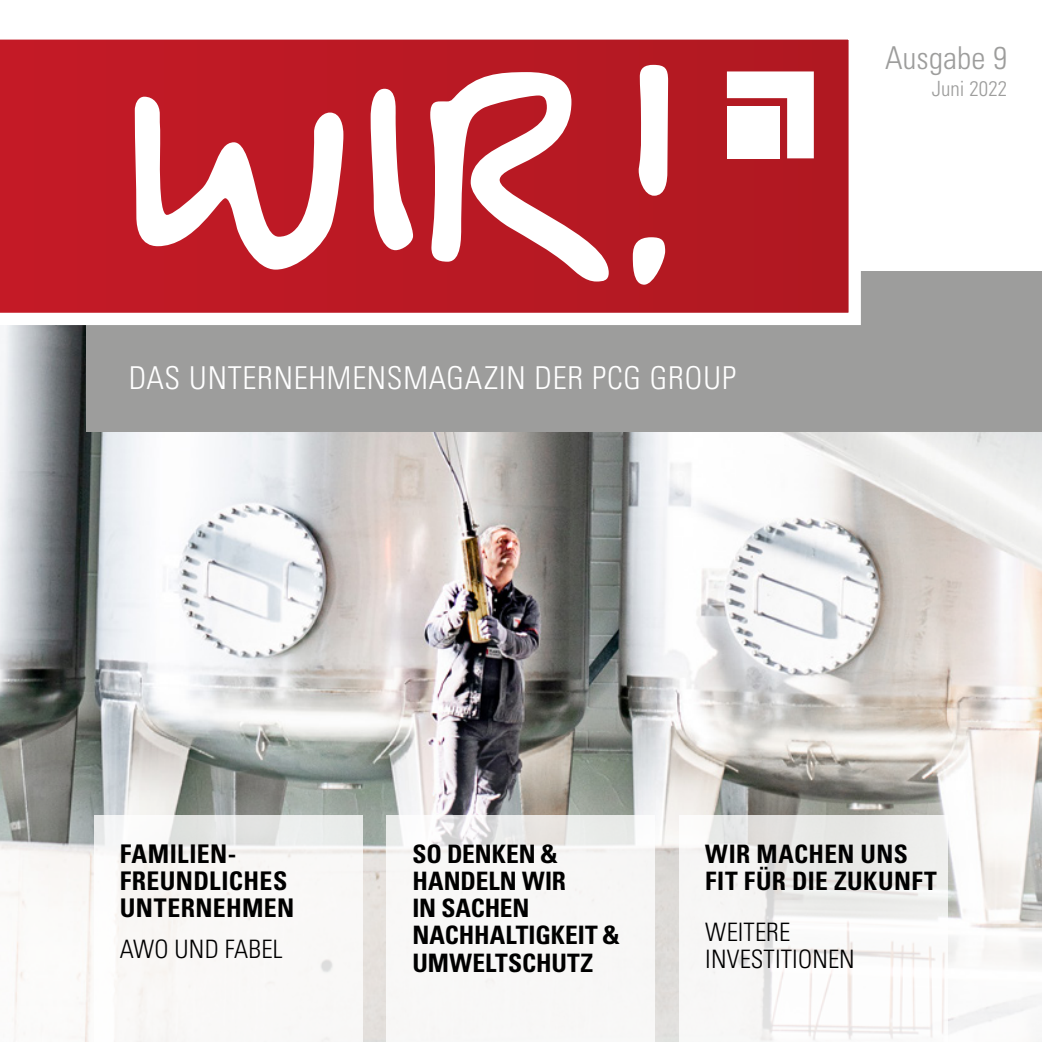
<style>
.page{position:relative;width:1042px;height:1042px;background:#fff}
.page>*{position:absolute;margin:0;border:0;box-sizing:border-box;transform-origin:0 0}
.t1{font:300 condensed 31.5px "Univers";letter-spacing:.025em;color:#fff}
.t2{font:300 condensed 31.5px "Univers";letter-spacing:.005em;color:#9d9d9c}
.t3{font:700 condensed 25.72px/26.9px "Univers";letter-spacing:.015em;color:#000}
.t4{font:700 condensed 25.38px/27.1px "Univers";letter-spacing:.01em;color:#000}
.t5{font:300 condensed 25.38px/27.1px "Univers";letter-spacing:.005em;color:#000}
.t6{font:300 condensed 21px "Univers";letter-spacing:.005em;color:#9d9d9c}
</style>
<div class="page">
<img style="left:0;top:325px;width:1042px;height:717px">
<div style="left:86px;top:271px;width:956px;height:161px;background:#9d9d9c"></div>
<svg style="left:0;top:39px;width:861px;height:286px;background:#c2343e"></svg>
<svg style="left:727px;top:71px;width:87px;height:87px"></svg>
<div style="left:727px;top:106px;width:52px;height:52px;background:#fff"></div>
<svg style="left:135px;top:65px;width:533px;height:220px;fill:#be1925"></svg>
<svg style="left:387px;top:815px;width:268px;height:227px;fill:#f8f7f6"></svg>
<svg style="left:679px;top:815px;width:269px;height:227px;fill:#f6f5f5"></svg>
<svg style="left:94px;top:815px;width:268px;height:227px"></svg>
<p class="t1" style="left:129px;top:359px;width:609px">DAS UNTERNEHMENSMAGAZIN DER PCG GROUP</p>
<p class="t2" style="left:885px;top:39px;width:124px">Ausgabe 9</p>
<p class="t6" style="left:932px;top:76px;width:77px">Juni 2022</p>
<p class="t3" style="left:120px;top:840px;width:176px">FAMILIEN-<br>FREUNDLICHES<br>UNTERNEHMEN</p>
<p class="t5" style="left:120px;top:935px;width:165px">AWO UND FABEL</p>
<p class="t4" style="left:412px;top:840px;width:209px">SO DENKEN &amp;<br>HANDELN WIR<br>IN SACHEN<br>NACHHALTIGKEIT &amp;<br>UMWELTSCHUTZ</p>
<p class="t4" style="left:705px;top:840px;width:233px">WIR MACHEN UNS<br>FIT FÜR DIE ZUKUNFT</p>
<p class="t5" style="left:705px;top:918px;width:151px">WEITERE<br>INVESTITIONEN</p>
</div>
